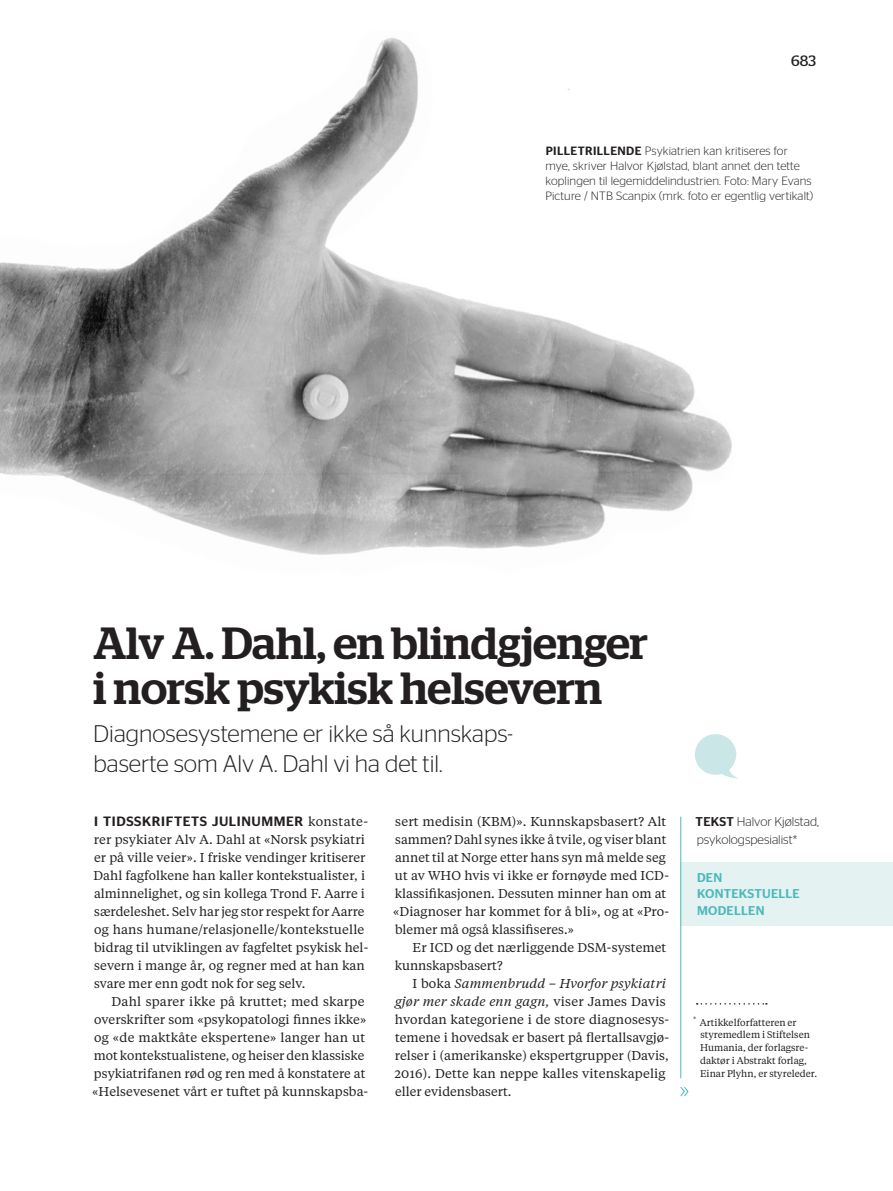
<style>
.page{position:relative;width:893px;height:1191px;background:#fff}
.page>*{position:absolute;margin:0;border:0;box-sizing:border-box;transform-origin:0 0}
.t1{font:500 45px/45px "Stag";color:#231f20}
.t2{font:300 24px/30px "Stag Sans";color:#231f20}
.t3{font:15px "Stag";color:#231f20}
.t4{font:500 13.5px "Stag Sans";letter-spacing:.04em;color:#231f20}
.t5{font:12.75px/18px "Tiempos Text";letter-spacing:.005em;color:#231f20}
.t6{font:300 12.75px/18px "Stag Sans";color:#231f20}
.t7{font:500 12.75px/16.5px "Stag Sans";letter-spacing:.02em;color:#4cb9bb}
.t8{font:300 12px/15px "Stag Sans";letter-spacing:.01em;color:#231f20}
.t9{font:9.75px/12.8px "Tiempos Text";color:#231f20}
.s1{font-weight:500}
.s2{font-family:"Tiempos Text";font-weight:400;font-size:12.75px}
.s3{font-style:italic}
</style>
<div class="page">
<div style="left:681px;top:862px;width:212px;height:64px;background:#e4f2f2"></div>
<img style="left:0;top:38px;width:732px;height:517px">
<svg style="left:695px;top:734px;width:42px;height:44px"></svg>
<svg style="left:697px;top:1003px;width:70px;height:1px"></svg>
<hr style="left:680px;top:816px;width:1px;height:262px;background:#4cb9bb">
<svg style="left:680px;top:1086px;width:8px;height:10px"></svg>
<p class="t3" style="left:791px;top:52px;width:26px">683</p>
<p class="t8" style="left:545px;top:143px;width:269px"><span class="s1">PILLETRILLENDE</span> Psykiatrien kan kritiseres for mye, skriver Halvor Kjølstad, blant annet den tette koplingen til legemiddelindustrien. Foto: Mary Evans Picture / NTB Scanpix (mrk. foto er egentlig vertikalt)</p>
<h1 class="t1" style="left:93px;top:620px;width:556px">Alv A. Dahl, en blindgjenger i norsk psykisk helsevern</h1>
<h2 class="t2" style="left:93px;top:718px;width:421px">Diagnosesystemene er ikke så kunnskaps&shy;baserte som Alv A. Dahl vi ha det til.</h2>
<p class="t4" style="left:94px;top:813px;width:275px">I TIDSSKRIFTETS JULINUMMER <span class="s2">konstate-</span></p>
<p class="t5" style="left:94px;top:830px;width:276px">rer psykiater Alv A. Dahl at «Norsk psykiatri er på ville veier». I friske vendinger kritiserer Dahl fagfolkene han kaller kontekstualister, i alminnelighet, og sin kollega Trond F. Aarre i særdeleshet. Selv har jeg stor respekt for Aarre og hans humane/relasjonelle/kontekstuelle bidrag til utviklingen av fagfeltet psykisk hel&shy;severn i mange år, og regner med at han kan svare mer enn godt nok for seg selv.</p>
<p class="t5" style="left:92px;top:992px;width:277px;text-indent:19px">Dahl sparer ikke på kruttet; med skarpe overskrifter som «psykopatologi finnes ikke» og «de maktkåte ekspertene» langer han ut mot kontekstualistene, og heiser den klassiske psykiatrifanen rød og ren med å konstatere at «Helsevesenet vårt er tuftet på kunnskapsba-</p>
<p class="t5" style="left:393px;top:812px;width:277px">sert medisin (KBM)». Kunnskapsbasert? Alt sammen? Dahl synes ikke å tvile, og viser blant annet til at Norge etter hans syn må melde seg ut av WHO hvis vi ikke er fornøyde med ICD&shy;klassifikasjonen. Dessuten minner han om at «Diagnoser har kommet for å bli», og at «Pro&shy;blemer må også klassifiseres.»</p>
<p class="t5" style="left:395px;top:938px;width:273px;text-indent:18px">Er ICD og det nærliggende DSM-systemet kunnskapsbasert?</p>
<p class="t5" style="left:395px;top:974px;width:276px;text-indent:18px">I boka <span class="s3">Sammenbrudd – Hvorfor psykiatri gjør mer skade enn gagn,</span> viser James Davis hvordan kategoriene i de store diagnosesys&shy;temene i hovedsak er basert på flertallsavgjø&shy;relser i (amerikanske) ekspertgrupper (Davis, 2016). Dette kan neppe kalles vitenskapelig eller evidensbasert.</p>
<p class="t6" style="left:696px;top:812px;width:125px"><span class="s1">TEKST</span> Halvor Kjølstad, psykologspesialist*</p>
<p class="t7" style="left:697px;top:869px;width:104px">DEN<br>KONTEKSTUELLE<br>MODELLEN</p>
<p class="t9" style="left:700px;top:1015px;width:119px;text-indent:-7px"><sup>*</sup> Artikkelforfatteren er styremedlem i Stiftelsen<br>Humania, der forlagsre&shy;daktør i Abstrakt forlag,<br>Einar Plyhn, er styreleder.</p>
</div>
